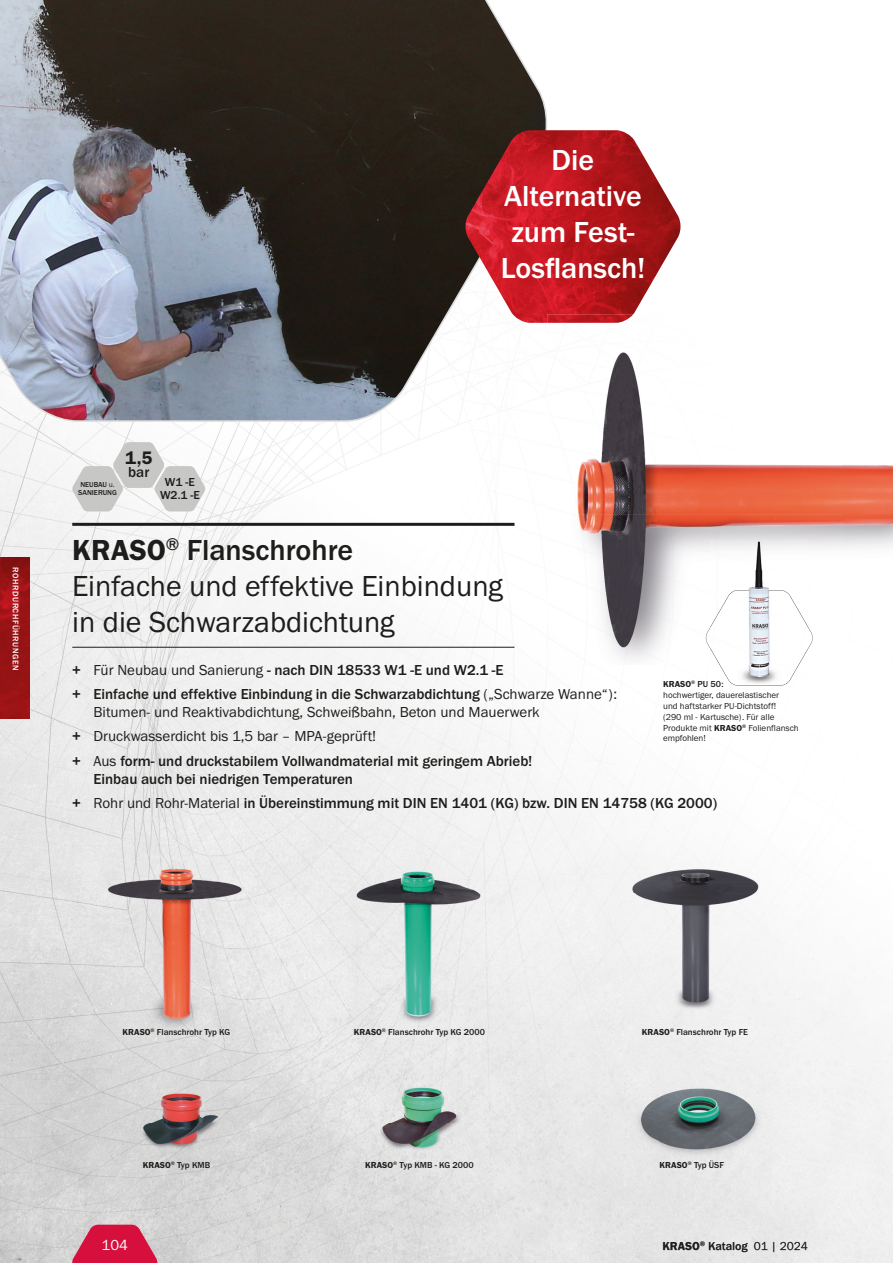
<style>
.page{position:relative;width:893px;height:1263px;background:#fff}
.page>*{position:absolute;margin:0;border:0;box-sizing:border-box;transform-origin:0 0}
.t1{font:30px/36px "Franklin Gothic URW Boo";color:#1d1d1b}
.t2{font:500 30px/36px "Franklin Gothic URW";color:#fff;text-align:center}
.t3{font:500 30px "Franklin Gothic URW";color:#1d1d1b}
.t4{font:18.75px "Franklin Gothic URW Dem";color:#1d1d1b}
.t5{font:500 15px/24.3px "Franklin Gothic URW";color:#1d1d1b}
.t6{font:15px/24.3px "Franklin Gothic URW Boo";color:#1d1d1b}
.t7{font:15px "Franklin Gothic URW Boo";color:#fff}
.t8{font:500 12px/12.5px "Franklin Gothic URW";color:#1d1d1b;text-align:center}
.t9{font:9px/10.8px "Franklin Gothic URW Boo";color:#1d1d1b}
.t10{font:500 9px "Franklin Gothic URW";color:#1d1d1b}
.t11{font:9px "Franklin Gothic URW Dem";color:#1d1d1b}
.t12{font:500 8.4px "Franklin Gothic URW";letter-spacing:.07em;color:#fff}
.t13{font:500 7.5px/7.5px "Franklin Gothic URW";color:#1d1d1b}
.s1{font-family:"Franklin Gothic URW Boo";font-weight:400}
.s2{font-family:"Franklin Gothic URW Dem";font-weight:400}
.s3{font-family:"Franklin Gothic URW Dem"}
.s4{font-family:"Franklin Gothic URW";font-weight:500}
</style>
<div class="page">
<img style="left:0;top:422px;width:525px;height:420px">
<img style="left:0;top:842px;width:105px;height:421px">
<img style="left:105px;top:842px;width:420px;height:52px">
<img style="left:210px;top:894px;width:157px;height:369px">
<img style="left:473px;top:894px;width:52px;height:369px">
<img style="left:105px;top:1041px;width:105px;height:222px">
<img style="left:367px;top:1033px;width:106px;height:230px">
<div style="left:630px;top:1105px;width:53px;height:158px;background:#e4e4e4"></div>
<div style="left:683px;top:1165px;width:53px;height:98px;background:#e7e7e7"></div>
<img style="left:663px;top:1242px;width:36px;height:8px">
<svg style="left:700px;top:1241px;width:5px;height:5px"></svg>
<img style="left:709px;top:1242px;width:39px;height:10px">
<img style="left:754px;top:1242px;width:53px;height:10px">
<svg style="left:0;top:0;width:547px;height:422px;background:#656465"></svg>
<img style="left:465px;top:130px;width:215px;height:193px">
<hr style="left:72px;top:523px;width:442px;height:3px;background:#1d1d1b">
<hr style="left:72px;top:647px;width:442px;height:1px;background:#1d1d1b">
<svg style="left:72px;top:442px;width:133px;height:69px"></svg>
<img style="left:547px;top:314px;width:296px;height:200px">
<img style="left:843px;top:465px;width:50px;height:83px">
<img style="left:547px;top:514px;width:198px;height:151px">
<img style="left:745px;top:514px;width:99px;height:35px">
<img style="left:547px;top:314px;width:86px;height:9px">
<img style="left:93px;top:859px;width:167px;height:182px">
<img style="left:349px;top:863px;width:141px;height:170px">
<img style="left:612px;top:849px;width:166px;height:176px">
<img style="left:141px;top:1089px;width:81px;height:68px">
<img style="left:372px;top:1085px;width:99px;height:77px">
<img style="left:631px;top:1085px;width:140px;height:80px">
<svg style="left:72px;top:1225px;width:86px;height:38px;background:#d53c5e"></svg>
<svg style="left:0;top:557px;width:30px;height:162px;background:#981315"></svg>
<svg style="left:706px;top:590px;width:107px;height:75px"></svg>
<img style="left:710px;top:540px;width:98px;height:50px">
<img style="left:719px;top:665px;width:80px;height:21px">
<img style="left:710px;top:627px;width:98px;height:21px">
<img style="left:710px;top:590px;width:98px;height:37px">
<img style="left:710px;top:648px;width:98px;height:17px">
<h1 class="t2" style="left:501px;top:141px;width:146px">Die<br>Alternative zum Fest-<br>Losflansch!</h1>
<p class="t12" style="left:21px;top:567px;width:105px;rotate:90deg">ROHRDURCHFÜHRUNGEN</p>
<p class="t4" style="left:125px;top:446px;width:29px">1,5</p>
<p class="t5" style="left:128px;top:460px;width:23px">bar</p>
<p class="t13" style="left:78px;top:481px;width:40px">NEUBAU <span class="s1">u.<br></span>SANIERUNG</p>
<p class="t8" style="left:160px;top:476px;width:41px">W1 -E<br>W2.1 -E</p>
<h1 class="t3" style="left:72px;top:531px;width:282px"><span class="s2">KRASO</span><sup>®</sup> Flanschrohre</h1>
<h1 class="t1" style="left:72px;top:567px;width:432px">Einfache und effektive Einbindung in die Schwarzabdichtung</h1>
<p class="t5" style="left:72px;top:657px;width:546px"><span class="s2">+</span> <span class="s1">Für Neubau und Sanierung</span> - nach DIN 18533 W1 -E und W2.1 -E<br><span class="s2">+</span> Einfache und effektive Einbindung in die Schwarzabdichtung <span class="s1">(„Schwarze Wanne“):</span></p>
<p class="t6" style="left:72px;top:699px;width:469px;text-indent:21px">Bitumen- und Reaktivabdichtung, Schweißbahn, Beton und Mauerwerk <span class="s3">+</span> Druckwasserdicht bis 1,5 bar – MPA-geprüft!</p>
<p class="t5" style="left:94px;top:751px;width:440px;line-height:18px;text-indent:-21px"><span class="s2">+</span> <span class="s1">Aus</span> form- und druckstabilem Vollwandmaterial mit geringem Abrieb!<br>Einbau auch bei niedrigen Temperaturen</p>
<p class="t5" style="left:72px;top:791px;width:647px"><span class="s2">+</span> <span class="s1">Rohr und Rohr-Material</span> in Übereinstimmung mit DIN EN 1401 (KG) bzw. DIN EN 14758 (KG 2000)</p>
<p class="t11" style="left:663px;top:679px;width:62px">KRASO<sup>®</sup> <span class="s4">PU 50:</span></p>
<p class="t9" style="left:663px;top:690px;width:137px">hochwertiger, dauerelastischer<br>und haftstarker PU-Dichtstoff!<br>(290 ml - Kartusche). Für alle<br>Produkte mit <span class="s3">KRASO</span><sup>®</sup> Folienflansch empfohlen!</p>
<p class="t10" style="left:123px;top:1027px;width:109px"><span class="s2">KRASO</span><sup>®</sup> Flanschrohr Typ KG</p>
<p class="t10" style="left:354px;top:1027px;width:133px"><span class="s2">KRASO</span><sup>®</sup> Flanschrohr Typ KG 2000</p>
<p class="t10" style="left:642px;top:1027px;width:108px"><span class="s2">KRASO</span><sup>®</sup> Flanschrohr Typ FE</p>
<p class="t10" style="left:143px;top:1159px;width:69px"><span class="s2">KRASO</span><sup>®</sup> Typ KMB</p>
<p class="t10" style="left:365px;top:1159px;width:110px"><span class="s2">KRASO</span><sup>®</sup> Typ KMB - KG 2000</p>
<p class="t10" style="left:660px;top:1159px;width:66px"><span class="s2">KRASO</span><sup>®</sup> Typ ÜSF</p>
<p class="t7" style="left:102px;top:1236px;width:28px">104</p>
<p class="t8" style="left:662px;top:1240px;width:147px"><span class="s2">KRASO</span><sup>®</sup> Katalog <span class="s1">01 | 2024</span></p>
</div>
